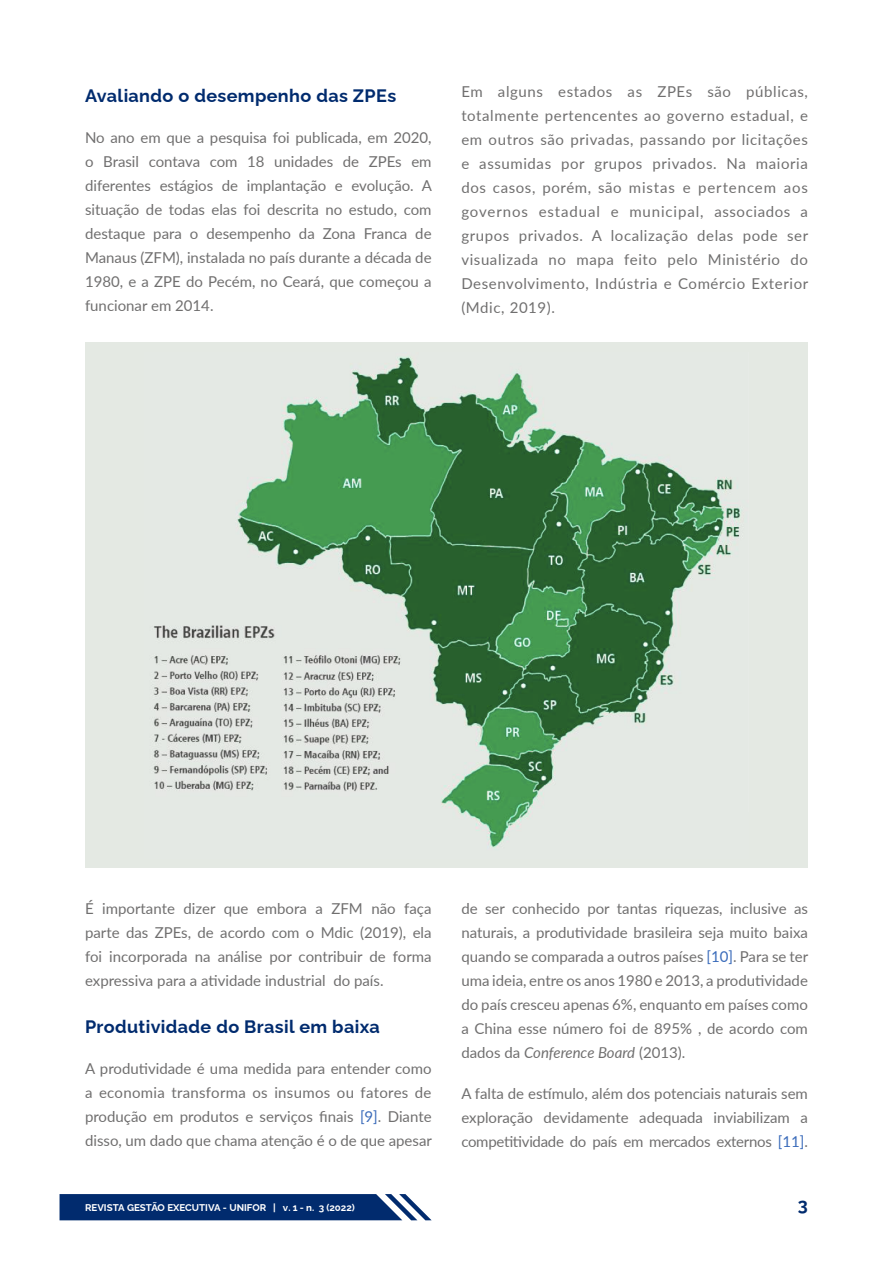
<style>
.page{position:relative;width:893px;height:1263px;background:#fff}
.page>*{position:absolute;margin:0;border:0;box-sizing:border-box;transform-origin:0 0}
.t1{font:700 18px "Raleway";letter-spacing:.02em;color:#012b6e}
.t2{font:15px/24px "Lato";color:#706f6f;text-align:justify}
.t3{font:700 9.75px "Raleway";color:#fff}
.s1{color:#3a6bba}
.s2{font-style:italic}
</style>
<div class="page">
<svg style="left:60px;top:1194px;width:372px;height:26px;background:#153c79"></svg>
<div style="left:85px;top:342px;width:723px;height:525px;background:#e4e9e3"></div>
<img style="left:153px;top:356px;width:588px;height:492px">
<p class="t1" style="left:85px;top:81px;width:313px">Avaliando o desempenho das ZPEs</p>
<p class="t2" style="left:85px;top:125px;width:349px">No ano em que a pesquisa foi publicada, em 2020, o Brasil contava com 18 unidades de ZPEs em diferentes estágios de implantação e evolução. A situação de todas elas foi descrita no estudo, com destaque para o desempenho da Zona Franca de Manaus (ZFM), instalada no país durante a década de 1980, e a ZPE do Pecém, no Ceará, que começou a funcionar em 2014.</p>
<p class="t2" style="left:461px;top:79px;width:348px">Em alguns estados as ZPEs são públicas, totalmente pertencentes ao governo estadual, e em outros são privadas, passando por licitações e assumidas por grupos privados. Na maioria dos casos, porém, são mistas e pertencem aos governos estadual e municipal, associados a grupos privados. A localização delas pode ser visualizada no mapa feito pelo Ministério do Desenvolvimento, Indústria e Comércio Exterior (Mdic, 2019).</p>
<p class="t2" style="left:85px;top:896px;width:348px">É importante dizer que embora a ZFM não faça parte das ZPEs, de acordo com o Mdic (2019), ela foi incorporada na análise por contribuir de forma expressiva para a atividade industrial do país.</p>
<p class="t1" style="left:85px;top:1013px;width:296px">Produtividade do Brasil em baixa</p>
<p class="t2" style="left:85px;top:1056px;width:348px">A produtividade é uma medida para entender como a economia transforma os insumos ou fatores de produção em produtos e serviços finais <span class="s1">[9]</span>. Diante disso, um dado que chama atenção é o de que apesar</p>
<p class="t3" style="left:85px;top:1199px;width:271px">REVISTA GESTÃO EXECUTIVA - UNIFOR | v. 1 - n. 3 (2022)</p>
<p class="t2" style="left:461px;top:896px;width:348px">de ser conhecido por tantas riquezas, inclusive as naturais, a produtividade brasileira seja muito baixa quando se comparada a outros países <span class="s1">[10]</span>. Para se ter uma ideia, entre os anos 1980 e 2013, a produtividade do país cresceu apenas 6%, enquanto em países como a China esse número foi de 895% , de acordo com dados da <span class="s2">Conference Board</span> (2013).</p>
<p class="t2" style="left:461px;top:1081px;width:348px">A falta de estímulo, além dos potenciais naturais sem exploração devidamente adequada inviabilizam a competitividade do país em mercados externos <span class="s1">[11]</span>.</p>
<p class="t1" style="left:798px;top:1190px;width:12px">3</p>
</div>
